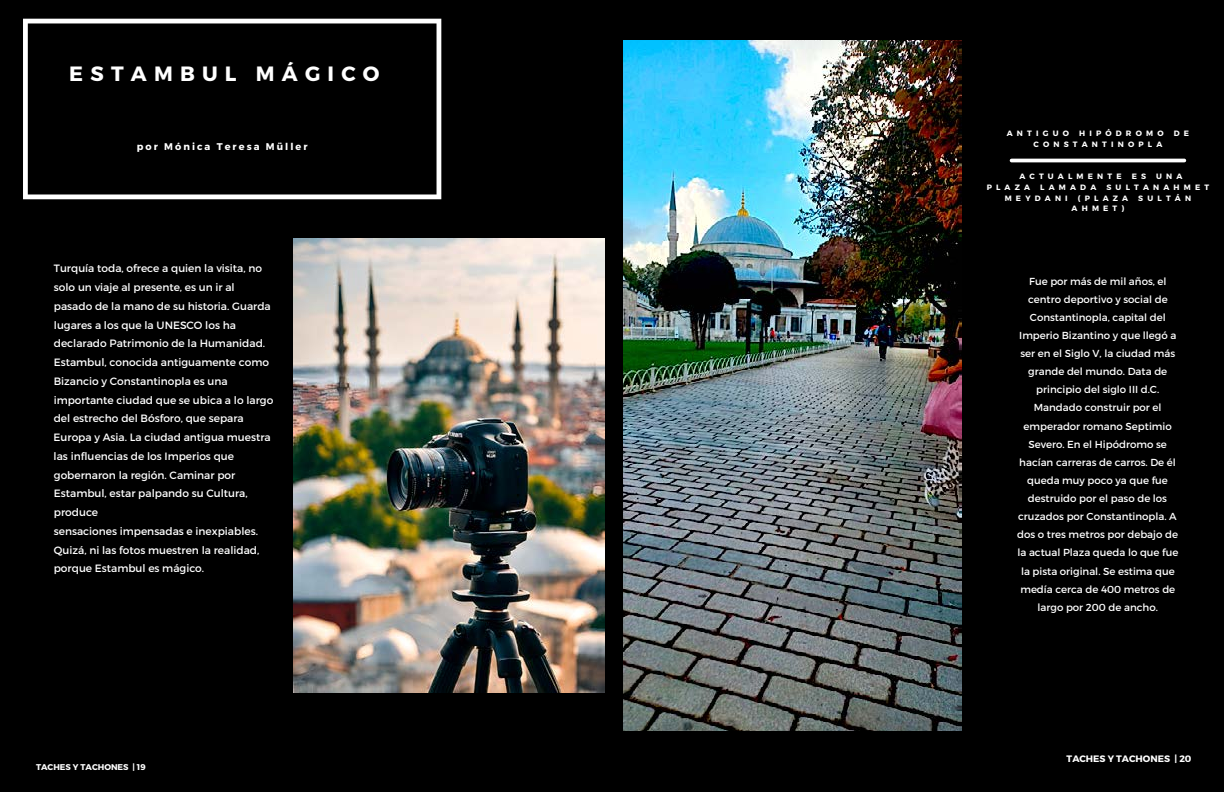
<style>
.page{position:relative;width:1224px;height:792px;background:#fff}
.page>*{position:absolute;margin:0;border:0;box-sizing:border-box;transform-origin:0 0}
.t1{font:700 20.7px "Montserrat";letter-spacing:.35em;color:#fff}
.t2{font:10.6px/18.7px "Montserrat";color:#fff}
.t3{font:10.2px/18.1px "Montserrat";color:#fff;text-align:center}
.t4{font:700 9.7px "Montserrat";letter-spacing:.21em;color:#fff}
.t5{font:700 9.3px "Montserrat";color:#fff}
.t6{font:700 8.3px "Montserrat";color:#fff}
.t7{font:700 7.7px "Montserrat";letter-spacing:.54em;color:#fff}
</style>
<div class="page">
<div style="left:0;top:0;width:612px;height:792px;background:#000"></div>
<img style="left:293px;top:238px;width:311px;height:455px">
<svg style="left:23px;top:19px;width:418px;height:180px"></svg>
<div style="left:612px;top:0;width:612px;height:792px;background:#000"></div>
<img style="left:623px;top:40px;width:339px;height:690px">
<hr style="left:1012px;top:159px;width:172px;height:3px;background:#fff">
<h1 class="t1" style="left:69px;top:61px;width:312px">ESTAMBUL MÁGICO</h1>
<p class="t4" style="left:137px;top:141px;width:172px">por Mónica Teresa Müller</p>
<p class="t2" style="left:54px;top:259px;width:221px">Turquía toda, ofrece a quien la visita, no solo un viaje al presente, es un ir al pasado de la mano de su historia. Guarda lugares a los que la UNESCO los ha declarado Patrimonio de la Humanidad.<br>Estambul, conocida antiguamente como Bizancio y Constantinopla es una importante ciudad que se ubica a lo largo del estrecho del Bósforo, que separa Europa y Asia. La ciudad antigua muestra las influencias de los Imperios que gobernaron la región. Caminar por Estambul, estar palpando su Cultura, produce<br>sensaciones impensadas e inexpiables.<br>Quizá, ni las fotos muestren la realidad, porque Estambul es mágico.</p>
<p class="t6" style="left:36px;top:762px;width:111px">TACHES Y TACHONES | 19</p>
<p class="t7" style="left:1007px;top:128px;width:64px">ANTIGUO</p>
<p class="t7" style="left:1079px;top:128px;width:86px">HIPÓDROMO</p>
<p class="t7" style="left:1174px;top:128px;width:17px">D E</p>
<p class="t7" style="left:1034px;top:139px;width:130px">CONSTANTINOPLA</p>
<p class="t7" style="left:1019px;top:171px;width:104px">ACTUALMENTE</p>
<p class="t7" style="left:1132px;top:171px;width:16px">E S</p>
<p class="t7" style="left:1156px;top:171px;width:28px">UNA</p>
<p class="t7" style="left:987px;top:182px;width:45px">PLAZA</p>
<p class="t7" style="left:1040px;top:182px;width:58px">LAMADA</p>
<p class="t7" style="left:1106px;top:182px;width:104px">SULTANAHMET</p>
<p class="t7" style="left:1005px;top:193px;width:64px">MEYDANI</p>
<p class="t7" style="left:1078px;top:193px;width:52px">(PLAZA</p>
<p class="t7" style="left:1138px;top:193px;width:54px">SULTÁN</p>
<p class="t7" style="left:1072px;top:204px;width:54px">AHMET)</p>
<p class="t3" style="left:1017px;top:272px;width:163px">Fue por más de mil años, el centro deportivo y social de<br>Constantinopla, capital del<br>Imperio Bizantino y que llegó a ser en el Siglo V, la ciudad más grande del mundo. Data de principio del siglo III d.C.<br>Mandado construir por el emperador romano Septimio<br>Severo. En el Hipódromo se hacían carreras de carros. De él queda muy poco ya que fue destruido por el paso de los cruzados por Constantinopla. A dos o tres metros por debajo de la actual Plaza queda lo que fue la pista original. Se estima que medía cerca de 400 metros de largo por 200 de ancho.</p>
<p class="t5" style="left:1067px;top:753px;width:126px">TACHES Y TACHONES | 20</p>
</div>
